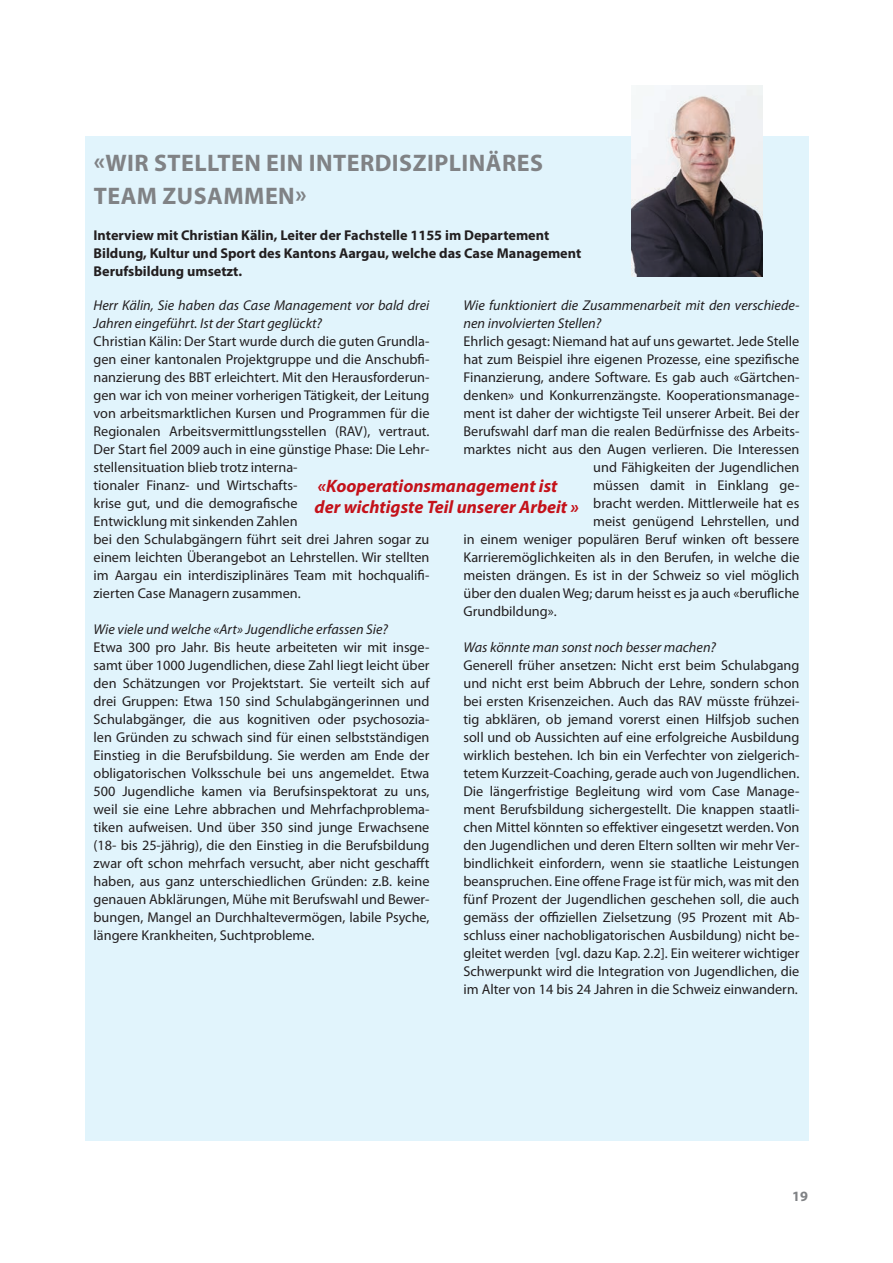
<style>
.page{position:relative;width:893px;height:1263px;background:#fff}
.page>*{position:absolute;margin:0;border:0;box-sizing:border-box;transform-origin:0 0}
.t1{font:700 24px/33px "Myriad Pro";letter-spacing:.02em;color:#808285}
.t2{font:italic 700 18px/21px "Myriad Pro";color:#c4121a}
.t3{font:14.25px/18px "Myriad Pro";color:#231f20;text-align:justify}
.t4{font:italic 14.25px/18px "Myriad Pro";color:#231f20}
.t5{font:700 14.25px/18px "Myriad Pro";color:#231f20}
.t6{font:700 14.25px "Myriad Pro";color:#808285}
</style>
<div class="page">
<div style="left:85px;top:136px;width:723px;height:1005px;background:#e1f4fc"></div>
<img style="left:631px;top:85px;width:131px;height:191px">
<h1 class="t1" style="left:94px;top:146px;width:448px">«Wir stellten ein interdisziplinäres<br>Team zusammen»</h1>
<p class="t5" style="left:94px;top:226px;width:489px">Interview mit Christian Kälin, Leiter der Fachstelle 1155 im Departement<br>Bildung, Kultur und Sport des Kantons Aargau, welche das Case Management<br>Berufsbildung umsetzt.</p>
<p class="t4" style="left:94px;top:296px;width:337px">Herr Kälin, Sie haben das Case Management vor bald drei<br>Jahren eingeführt. Ist der Start geglückt?</p>
<p class="t3" style="left:94px;top:332px;width:337px;text-align:left">Christian Kälin: Der Start wurde durch die guten Grundla&shy;gen einer kantonalen Projektgruppe und die Anschubfi&shy;nanzierung des BBT erleichtert. Mit den Herausforderun&shy;gen war ich von meiner vorherigen Tätigkeit, der Leitung von arbeitsmarktlichen Kursen und Programmen für die Regionalen Arbeitsvermittlungsstellen (RAV), vertraut.<br>Der Start fiel 2009 auch in eine günstige Phase: Die Lehr&shy;stellensituation blieb trotz interna-<br>tionaler Finanz- und Wirtschafts-<br>krise gut, und die demografische<br>Entwicklung mit sinkenden Zahlen<br>bei den Schulabgängern führt seit drei Jahren sogar zu einem leichten Überangebot an Lehrstellen. Wir stellten im Aargau ein interdisziplinäres Team mit hochqualifi&shy;zierten Case Managern zusammen.</p>
<p class="t4" style="left:94px;top:620px;width:296px">Wie viele und welche «Art» Jugendliche erfassen Sie?</p>
<p class="t3" style="left:94px;top:638px;width:337px">Etwa 300 pro Jahr. Bis heute arbeiteten wir mit insge&shy;samt über 1000 Jugendlichen, diese Zahl liegt leicht über den Schätzungen vor Projektstart. Sie verteilt sich auf drei Gruppen: Etwa 150 sind Schulabgängerinnen und Schulabgänger, die aus kognitiven oder psychosozia&shy;len Gründen zu schwach sind für einen selbstständigen Einstieg in die Berufsbildung. Sie werden am Ende der obligatorischen Volksschule bei uns angemeldet. Etwa 500 Jugendliche kamen via Berufsinspektorat zu uns, weil sie eine Lehre abbrachen und Mehrfachproblema&shy;tiken aufweisen. Und über 350 sind junge Erwachsene (18- bis 25-jährig), die den Einstieg in die Berufsbildung zwar oft schon mehrfach versucht, aber nicht geschafft haben, aus ganz unterschiedlichen Gründen: z.B. keine genauen Abklärungen, Mühe mit Berufswahl und Bewer&shy;bungen, Mangel an Durchhaltevermögen, labile Psyche, längere Krankheiten, Suchtprobleme.</p>
<p class="t4" style="left:463px;top:296px;width:337px">Wie funktioniert die Zusammenarbeit mit den verschiede&shy;nen involvierten Stellen?</p>
<p class="t3" style="left:463px;top:332px;width:337px">Ehrlich gesagt: Niemand hat auf uns gewartet. Jede Stelle</p>
<p class="t3" style="left:463px;top:350px;width:337px">hat zum Beispiel ihre eigenen Prozesse, eine spezifische</p>
<p class="t3" style="left:463px;top:368px;width:337px">Finanzierung, andere Software. Es gab auch «Gärtchen-</p>
<p class="t3" style="left:463px;top:386px;width:337px">denken» und Konkurrenzängste. Kooperationsmanage-</p>
<p class="t3" style="left:463px;top:404px;width:337px">ment ist daher der wichtigste Teil unserer Arbeit. Bei der</p>
<p class="t3" style="left:463px;top:422px;width:337px">Berufswahl darf man die realen Bedürfnisse des Arbeits-</p>
<p class="t3" style="left:463px;top:440px;width:337px">marktes nicht aus den Augen verlieren. Die Interessen</p>
<p class="t3" style="left:593px;top:458px;width:208px">und Fähigkeiten der Jugendlichen</p>
<p class="t3" style="left:593px;top:476px;width:208px">müssen damit in Einklang ge-</p>
<p class="t3" style="left:593px;top:494px;width:208px">bracht werden. Mittlerweile hat es</p>
<p class="t3" style="left:593px;top:512px;width:208px">meist genügend Lehrstellen, und</p>
<p class="t3" style="left:463px;top:530px;width:337px">in einem weniger populären Beruf winken oft bessere</p>
<p class="t3" style="left:463px;top:548px;width:337px">Karrieremöglichkeiten als in den Berufen, in welche die</p>
<p class="t3" style="left:463px;top:566px;width:337px">meisten drängen. Es ist in der Schweiz so viel möglich</p>
<p class="t3" style="left:463px;top:584px;width:337px">über den dualen Weg; darum heisst es ja auch «berufliche</p>
<p class="t3" style="left:463px;top:602px;width:95px">Grundbildung».</p>
<p class="t4" style="left:463px;top:638px;width:254px">Was könnte man sonst noch besser machen?</p>
<p class="t3" style="left:463px;top:656px;width:337px">Generell früher ansetzen: Nicht erst beim Schulabgang und nicht erst beim Abbruch der Lehre, sondern schon bei ersten Krisenzeichen. Auch das RAV müsste frühzei&shy;tig abklären, ob jemand vorerst einen Hilfsjob suchen soll und ob Aussichten auf eine erfolgreiche Ausbildung wirklich bestehen. Ich bin ein Verfechter von zielgerich&shy;tetem Kurzzeit-Coaching, gerade auch von Jugendlichen.<br>Die längerfristige Begleitung wird vom Case Manage&shy;ment Berufsbildung sichergestellt. Die knappen staatli&shy;chen Mittel könnten so effektiver eingesetzt werden. Von den Jugendlichen und deren Eltern sollten wir mehr Ver&shy;bindlichkeit einfordern, wenn sie staatliche Leistungen beanspruchen. Eine offene Frage ist für mich, was mit den fünf Prozent der Jugendlichen geschehen soll, die auch gemäss der offiziellen Zielsetzung (95 Prozent mit Ab&shy;schluss einer nachobligatorischen Ausbildung) nicht be&shy;gleitet werden [vgl. dazu Kap. 2.2]. Ein weiterer wichtiger Schwerpunkt wird die Integration von Jugendlichen, die im Alter von 14 bis 24 Jahren in die Schweiz einwandern.</p>
<p class="t2" style="left:315px;top:475px;width:266px">«Kooperationsmanagement ist der wichtigste Teil unserer Arbeit »</p>
<p class="t6" style="left:792px;top:1187px;width:17px">19</p>
</div>
